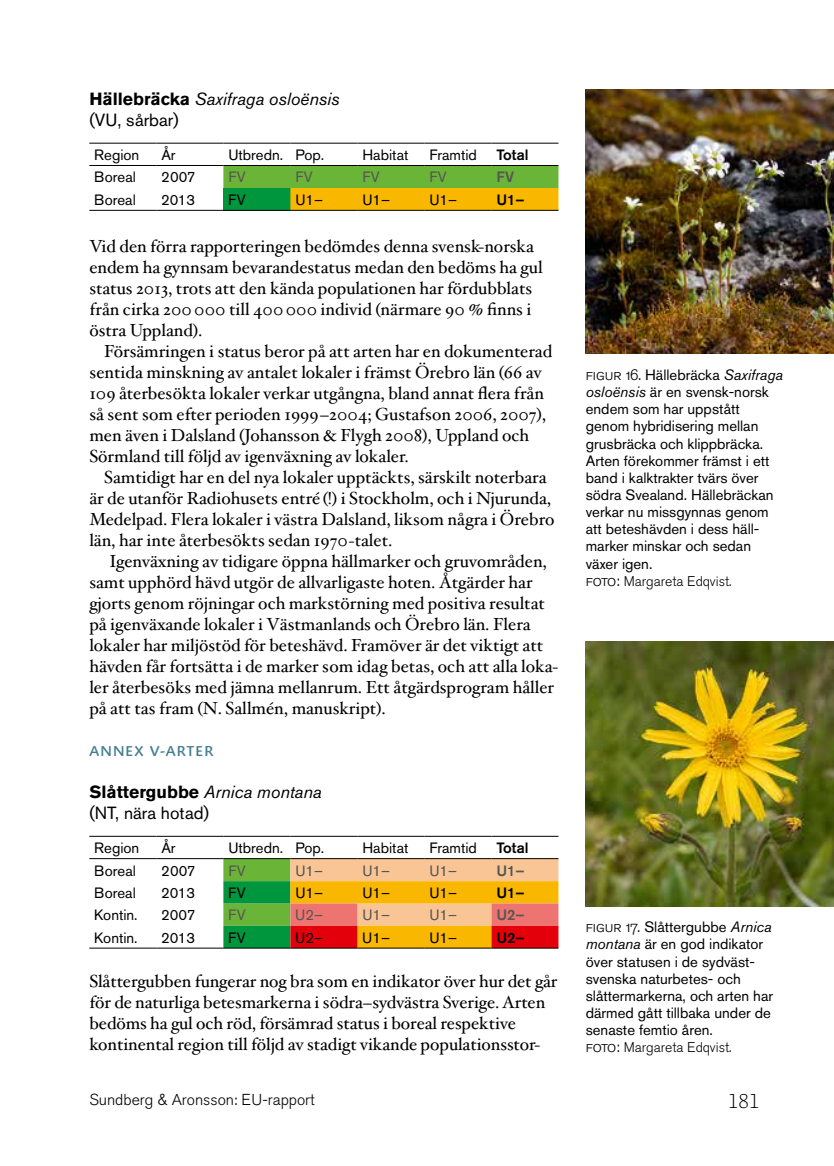
<style>
.page{position:relative;width:834px;height:1166px;background:#fff}
.page>*{position:absolute;margin:0;border:0;box-sizing:border-box;transform-origin:0 0}
.t1{font:300 21px "Massif Pro";color:#000}
.t2{font:17.5px/21px "Hoefler Txt";color:#000}
.t3{font:italic 17.5px/21px "Akzidenz Grotesk Std";color:#000}
.t4{font:17.5px/21px "Akzidenz Grotesk Std";color:#000}
.t5{font:300 15.75px "Akzidenz Grotesk Std";color:#000}
.t6{font:14.88px/17.2px "Akzidenz Grotesk Std";color:#000}
.t7{font:14.88px "Akzidenz Grotesk Std";letter-spacing:.01em;color:#565655}
.t8{font:500 14.88px "Akzidenz Grotesk Std";color:#000}
.t9{font:600 14.88px "Massif Pro";letter-spacing:.075em;color:#447d91}
.t10{font:500 14.88px "Akzidenz Grotesk Std";color:#565655}
.t11{font:300 14px "Akzidenz Grotesk Std";color:#000}
.s1{font-weight:700;font-style:normal}
.s2{font-style:normal}
.s3{font-weight:700}
.s4{font-style:italic}
.s5{font-weight:300;font-size:15.75px}
.s6{font-size:15.75px}
</style>
<div class="page">
<svg style="left:223px;top:166px;width:335px;height:44px;background:#98b221"></svg>
<hr style="left:89px;top:143px;width:67px;height:1px;background:#000">
<hr style="left:156px;top:143px;width:67px;height:1px;background:#000">
<hr style="left:223px;top:143px;width:67px;height:1px;background:#000">
<hr style="left:290px;top:143px;width:67px;height:1px;background:#000">
<hr style="left:357px;top:143px;width:67px;height:1px;background:#000">
<hr style="left:424px;top:143px;width:67px;height:1px;background:#000">
<hr style="left:491px;top:143px;width:67px;height:1px;background:#000">
<hr style="left:89px;top:165px;width:67px;height:1px;background:#000">
<hr style="left:156px;top:165px;width:67px;height:1px;background:#000">
<hr style="left:223px;top:165px;width:67px;height:1px;background:#000">
<hr style="left:290px;top:165px;width:67px;height:1px;background:#000">
<hr style="left:357px;top:165px;width:67px;height:1px;background:#000">
<hr style="left:424px;top:165px;width:67px;height:1px;background:#000">
<hr style="left:491px;top:165px;width:67px;height:1px;background:#000">
<hr style="left:89px;top:210px;width:67px;height:1px;background:#000">
<hr style="left:156px;top:210px;width:67px;height:1px;background:#000">
<hr style="left:223px;top:210px;width:67px;height:1px;background:#000">
<hr style="left:290px;top:210px;width:67px;height:1px;background:#000">
<hr style="left:357px;top:210px;width:67px;height:1px;background:#000">
<hr style="left:424px;top:210px;width:67px;height:1px;background:#000">
<hr style="left:491px;top:210px;width:67px;height:1px;background:#000">
<svg style="left:223px;top:859px;width:335px;height:89px;background:#ce9e45"></svg>
<hr style="left:89px;top:836px;width:67px;height:1px;background:#000">
<hr style="left:156px;top:836px;width:67px;height:1px;background:#000">
<hr style="left:223px;top:836px;width:67px;height:1px;background:#000">
<hr style="left:290px;top:836px;width:67px;height:1px;background:#000">
<hr style="left:357px;top:836px;width:67px;height:1px;background:#000">
<hr style="left:424px;top:836px;width:67px;height:1px;background:#000">
<hr style="left:491px;top:836px;width:67px;height:1px;background:#000">
<hr style="left:89px;top:858px;width:67px;height:1px;background:#000">
<hr style="left:156px;top:858px;width:67px;height:1px;background:#000">
<hr style="left:223px;top:858px;width:67px;height:1px;background:#000">
<hr style="left:290px;top:858px;width:67px;height:1px;background:#000">
<hr style="left:357px;top:858px;width:67px;height:1px;background:#000">
<hr style="left:424px;top:858px;width:67px;height:1px;background:#000">
<hr style="left:491px;top:858px;width:67px;height:1px;background:#000">
<hr style="left:89px;top:948px;width:67px;height:1px;background:#000">
<hr style="left:156px;top:948px;width:67px;height:1px;background:#000">
<hr style="left:223px;top:948px;width:67px;height:1px;background:#000">
<hr style="left:290px;top:948px;width:67px;height:1px;background:#000">
<hr style="left:357px;top:948px;width:67px;height:1px;background:#000">
<hr style="left:424px;top:948px;width:67px;height:1px;background:#000">
<hr style="left:491px;top:948px;width:67px;height:1px;background:#000">
<img style="left:585px;top:89px;width:248px;height:265px">
<img style="left:585px;top:642px;width:248px;height:264px">
<p class="t3" style="left:89px;top:88px;width:252px"><span class="s1">Hällebräcka</span> Saxifraga osloënsis <span class="s2">(VU, sårbar)</span></p>
<p class="t6" style="left:94px;top:146px;width:46px">Region</p>
<p class="t6" style="left:161px;top:146px;width:16px">År</p>
<p class="t6" style="left:228px;top:146px;width:97px">Utbredn. Pop.</p>
<p class="t6" style="left:362px;top:146px;width:48px">Habitat</p>
<p class="t6" style="left:429px;top:146px;width:49px">Framtid</p>
<p class="t8" style="left:496px;top:146px;width:34px">Total</p>
<p class="t6" style="left:94px;top:169px;width:43px">Boreal</p>
<p class="t6" style="left:161px;top:169px;width:36px">2007</p>
<p class="t7" style="left:228px;top:168px;width:19px">FV</p>
<p class="t7" style="left:295px;top:168px;width:19px">FV</p>
<p class="t7" style="left:362px;top:168px;width:19px">FV</p>
<p class="t7" style="left:429px;top:168px;width:19px">FV</p>
<p class="t10" style="left:496px;top:168px;width:19px">FV</p>
<p class="t6" style="left:94px;top:191px;width:43px">Boreal</p>
<p class="t6" style="left:161px;top:191px;width:35px">2013</p>
<p class="t6" style="left:228px;top:191px;width:19px">FV</p>
<p class="t6" style="left:295px;top:191px;width:29px">U1–</p>
<p class="t6" style="left:362px;top:191px;width:29px">U1–</p>
<p class="t6" style="left:429px;top:191px;width:29px">U1–</p>
<p class="t8" style="left:496px;top:190px;width:30px">U1–</p>
<p class="t2" style="left:89px;top:235px;width:454px">Vid den förra rapporteringen bedömdes denna svensk-norska endem ha gynnsam bevarandestatus medan den bedöms ha gul status 2013, trots att den kända populationen har fördubblats från cirka 200 000 till 400 000 individ (närmare 90 % finns i östra Uppland).</p>
<p class="t2" style="left:89px;top:340px;width:464px;text-indent:15px">Försämringen i status beror på att arten har en dokumenterad sentida minskning av antalet lokaler i främst Örebro län (66 av 109 återbesökta lokaler verkar utgångna, bland annat flera från så sent som efter perioden 1999–2004; Gustafson 2006, 2007), men även i Dalsland (Johansson &amp; Flygh 2008), Uppland och Sörmland till följd av igenväxning av lokaler.</p>
<p class="t2" style="left:89px;top:466px;width:466px;text-indent:15px">Samtidigt har en del nya lokaler upptäckts, särskilt noterbara är de utanför Radiohusets entré (!) i Stockholm, och i Njurunda, Medelpad. Flera lokaler i västra Dalsland, liksom några i Örebro län, har inte återbesökts sedan 1970-talet.</p>
<p class="t2" style="left:89px;top:550px;width:470px;text-indent:20px">Igenväxning av tidigare öppna hällmarker och gruvområden, samt upphörd hävd utgör de allvarligaste hoten. Åtgärder har gjorts genom röjningar och markstörning med positiva resultat på igenväxande lokaler i Västmanlands och Örebro län. Flera lokaler har miljöstöd för beteshävd. Framöver är det viktigt att hävden får fortsätta i de marker som idag betas, och att alla loka&shy;ler återbesöks med jämna mellanrum. Ett åtgärdsprogram håller på att tas fram (N. Sallmén, manuskript).</p>
<p class="t9" style="left:89px;top:741px;width:126px">ANNEX V-ARTER</p>
<p class="t4" style="left:89px;top:781px;width:234px"><span class="s3">Slåttergubbe</span> <span class="s4">Arnica montana </span>(NT, nära hotad)</p>
<p class="t6" style="left:94px;top:839px;width:46px">Region</p>
<p class="t6" style="left:161px;top:839px;width:16px">År</p>
<p class="t6" style="left:228px;top:839px;width:97px">Utbredn. Pop.</p>
<p class="t6" style="left:362px;top:839px;width:48px">Habitat</p>
<p class="t6" style="left:429px;top:839px;width:49px">Framtid</p>
<p class="t8" style="left:496px;top:839px;width:34px">Total</p>
<p class="t6" style="left:94px;top:862px;width:43px">Boreal</p>
<p class="t6" style="left:161px;top:862px;width:36px">2007</p>
<p class="t7" style="left:228px;top:861px;width:19px">FV</p>
<p class="t7" style="left:295px;top:861px;width:29px">U1–</p>
<p class="t7" style="left:362px;top:861px;width:29px">U1–</p>
<p class="t7" style="left:429px;top:861px;width:29px">U1–</p>
<p class="t10" style="left:496px;top:861px;width:30px">U1–</p>
<p class="t6" style="left:94px;top:884px;width:43px">Boreal</p>
<p class="t6" style="left:161px;top:884px;width:35px">2013</p>
<p class="t6" style="left:228px;top:884px;width:19px">FV</p>
<p class="t6" style="left:295px;top:884px;width:29px">U1–</p>
<p class="t6" style="left:362px;top:884px;width:29px">U1–</p>
<p class="t6" style="left:429px;top:884px;width:29px">U1–</p>
<p class="t8" style="left:496px;top:883px;width:30px">U1–</p>
<p class="t6" style="left:94px;top:906px;width:45px">Kontin.</p>
<p class="t6" style="left:161px;top:906px;width:36px">2007</p>
<p class="t7" style="left:228px;top:906px;width:19px">FV</p>
<p class="t7" style="left:295px;top:906px;width:29px">U2–</p>
<p class="t7" style="left:362px;top:906px;width:29px">U1–</p>
<p class="t7" style="left:429px;top:906px;width:29px">U1–</p>
<p class="t10" style="left:496px;top:906px;width:30px">U2–</p>
<p class="t6" style="left:94px;top:928px;width:45px">Kontin.</p>
<p class="t6" style="left:161px;top:928px;width:35px">2013</p>
<p class="t6" style="left:228px;top:928px;width:19px">FV</p>
<p class="t6" style="left:295px;top:928px;width:29px">U2–</p>
<p class="t6" style="left:362px;top:928px;width:29px">U1–</p>
<p class="t6" style="left:429px;top:928px;width:29px">U1–</p>
<p class="t8" style="left:496px;top:928px;width:30px">U2–</p>
<p class="t2" style="left:89px;top:970px;width:469px">Slåttergubben fungerar nog bra som en indikator över hur det går för de naturliga betesmarkerna i södra–sydvästra Sverige. Arten bedöms ha gul och röd, försämrad status i boreal respektive kontinental region till följd av stadigt vikande populationsstor-</p>
<p class="t6" style="left:585px;top:366px;width:198px"><span class="s5">figur 16.</span> Hällebräcka <span class="s4">Saxifraga osloënsis</span> är en svensk-norsk endem som har uppstått genom hybridisering mellan grusbräcka och klippbräcka.<br>Arten förekommer främst i ett band i kalktrakter tvärs över södra Svealand. Hällebräckan verkar nu missgynnas genom att beteshävden i dess häll&shy;marker minskar och sedan växer igen.</p>
<p class="t11" style="left:585px;top:573px;width:147px"><span class="s6">foto:</span> Margareta Edqvist.</p>
<p class="t6" style="left:585px;top:918px;width:189px"><span class="s5">figur 17.</span> Slåttergubbe <span class="s4">Arnica montana</span> är en god indikator över statusen i de sydväst&shy;svenska naturbetes- och slåttermarkerna, och arten har därmed gått tillbaka under de senaste femtio åren.</p>
<p class="t11" style="left:585px;top:1039px;width:147px"><span class="s6">foto:</span> Margareta Edqvist.</p>
<p class="t5" style="left:89px;top:1090px;width:227px">Sundberg &amp; Aronsson: EU-rapport</p>
<p class="t1" style="left:727px;top:1087px;width:33px">181</p>
</div>
